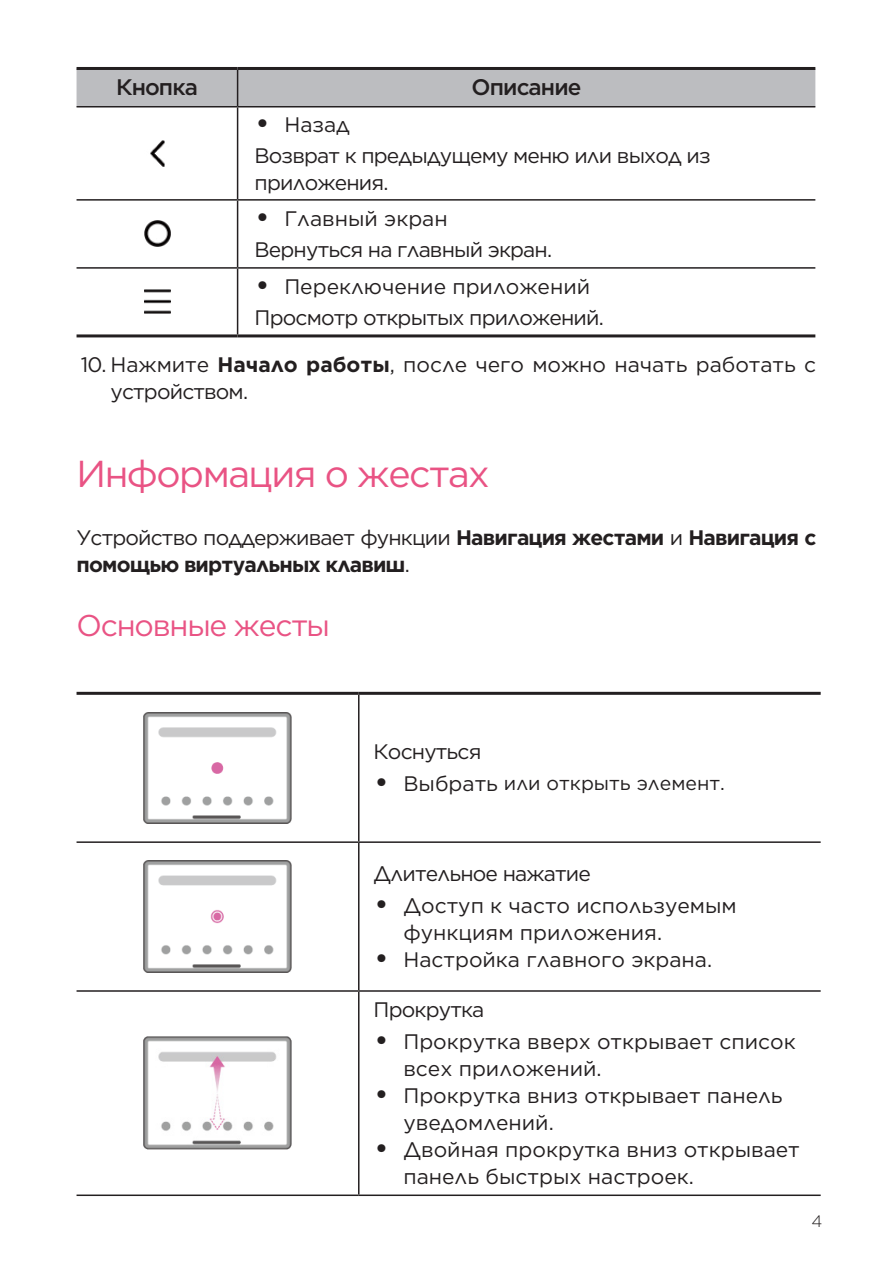
<style>
.page{position:relative;width:893px;height:1263px;background:#fff}
.page>*{position:absolute;margin:0;border:0;box-sizing:border-box;transform-origin:0 0}
._2级标题-红色{font:37.5px "Gotham";letter-spacing:-.04em;color:#e95384}
._3级标题-红色{font:30px "Gotham";letter-spacing:-.04em;color:#e95384}
.表格标题{font:500 22.5px "Gotham";letter-spacing:-.04em;color:#231f20}
.表格正文{font:21px/27px "Gotham";color:#231f20}
.表格正文-2{font:21px/27px "Gotham";letter-spacing:-.04em;color:#231f20}
.正文{font:700 21px/27px "Gotham";letter-spacing:-.04em;color:#231f20}
.t1{font:19.5px "Gotham";color:#231f20}
.t2{font:300 16.5px "Gotham";color:#231f20}
.s1{font-family:"Helvetica LT Std";font-weight:700;font-stretch:condensed}
.s2{font-weight:700}
.s3{font-weight:400}
.s4{font-family:"Helvetica LT Std";font-weight:700;font-stretch:condensed;font-size:21px}
.s5{font-size:21px}
</style>
<div class="page">
<div style="left:77px;top:70px;width:738px;height:36px;background:#bcbdc0"></div>
<hr style="left:237px;top:107px;width:1px;height:92px;background:#231f20">
<hr style="left:77px;top:199px;width:161px;height:2px;background:#231f20">
<hr style="left:238px;top:199px;width:577px;height:2px;background:#231f20">
<hr style="left:237px;top:201px;width:1px;height:66px;background:#231f20">
<hr style="left:77px;top:267px;width:161px;height:2px;background:#231f20">
<hr style="left:238px;top:267px;width:577px;height:2px;background:#231f20">
<hr style="left:237px;top:269px;width:1px;height:65px;background:#231f20">
<hr style="left:77px;top:334px;width:161px;height:3px;background:#231f20">
<hr style="left:238px;top:334px;width:577px;height:3px;background:#231f20">
<hr style="left:77px;top:67px;width:161px;height:3px;background:#231f20">
<hr style="left:238px;top:67px;width:577px;height:3px;background:#231f20">
<hr style="left:237px;top:70px;width:1px;height:36px;background:#231f20">
<hr style="left:77px;top:106px;width:161px;height:1px;background:#231f20">
<hr style="left:238px;top:106px;width:577px;height:1px;background:#231f20">
<img style="left:150px;top:140px;width:15px;height:26px">
<img style="left:144px;top:221px;width:26px;height:26px">
<img style="left:144px;top:289px;width:26px;height:25px">
<hr style="left:77px;top:692px;width:282px;height:3px;background:#231f20">
<hr style="left:359px;top:692px;width:462px;height:3px;background:#231f20">
<hr style="left:358px;top:695px;width:1px;height:146px;background:#231f20">
<hr style="left:77px;top:841px;width:282px;height:2px;background:#231f20">
<hr style="left:359px;top:841px;width:462px;height:2px;background:#231f20">
<hr style="left:358px;top:843px;width:1px;height:147px;background:#231f20">
<hr style="left:77px;top:990px;width:282px;height:2px;background:#231f20">
<hr style="left:359px;top:990px;width:462px;height:2px;background:#231f20">
<hr style="left:358px;top:992px;width:1px;height:202px;background:#231f20">
<hr style="left:77px;top:1194px;width:282px;height:2px;background:#231f20">
<hr style="left:359px;top:1194px;width:462px;height:2px;background:#231f20">
<img style="left:144px;top:712px;width:148px;height:112px">
<img style="left:144px;top:861px;width:148px;height:111px">
<img style="left:144px;top:1037px;width:148px;height:112px">
<p class="表格标题" style="left:116px;top:73px;width:83px">Кнопка</p>
<p class="表格标题" style="left:472px;top:73px;width:111px">Описание</p>
<p class="表格正文" style="left:258px;top:110px;width:94px"><span class="s1">•</span> Назад</p>
<p class="表格正文-2" style="left:255px;top:141px;width:458px">Возврат к предыдущему меню или выход из приложения.</p>
<p class="表格正文" style="left:258px;top:204px;width:191px"><span class="s1">•</span> Главный экран</p>
<p class="表格正文-2" style="left:255px;top:235px;width:299px">Вернуться на главный экран.</p>
<p class="表格正文" style="left:258px;top:272px;width:334px"><span class="s1">•</span> Переключение приложений</p>
<p class="表格正文-2" style="left:255px;top:303px;width:351px">Просмотр открытых приложений.</p>
<p class="表格正文" style="left:111px;top:351px;width:707px;text-indent:-30px">10. Нажмите <span class="s2">Начало работы</span>, после чего можно начать работать с устройством.</p>
<p class="_2级标题-红色" style="left:77px;top:450px;width:415px">Информация о жестах</p>
<p class="正文" style="left:77px;top:524px;width:741px"><span class="s3">Устройство поддерживает функции</span> Навигация жестами <span class="s3">и</span> Навигация с помощью виртуальных клавиш<span class="s3">.</span></p>
<p class="_3级标题-红色" style="left:77px;top:606px;width:255px">Основные жесты</p>
<p class="表格正文-2" style="left:374px;top:738px;width:109px">Коснуться</p>
<p class="t1" style="left:377px;top:771px;width:349px"><span class="s4">•</span> <span class="s5">Выбрать</span> или открыть элемент.</p>
<p class="表格正文-2" style="left:374px;top:860px;width:219px">Длительное нажатие</p>
<p class="表格正文" style="left:403px;top:891px;width:335px;text-indent:-26px"><span class="s1">•</span> Доступ к часто используемым функциям приложения.</p>
<p class="表格正文" style="left:377px;top:945px;width:337px"><span class="s1">•</span> Настройка главного экрана.</p>
<p class="表格正文-2" style="left:374px;top:996px;width:112px">Прокрутка</p>
<p class="表格正文" style="left:403px;top:1027px;width:394px;text-indent:-26px"><span class="s1">•</span> Прокрутка вверх открывает список всех приложений.</p>
<p class="表格正文" style="left:403px;top:1081px;width:381px;text-indent:-26px"><span class="s1">•</span> Прокрутка вниз открывает панель уведомлений.</p>
<p class="表格正文" style="left:403px;top:1135px;width:398px;text-indent:-26px"><span class="s1">•</span> Двойная прокрутка вниз открывает панель быстрых настроек.</p>
<p class="t2" style="left:812px;top:1210px;width:12px">4</p>
</div>
